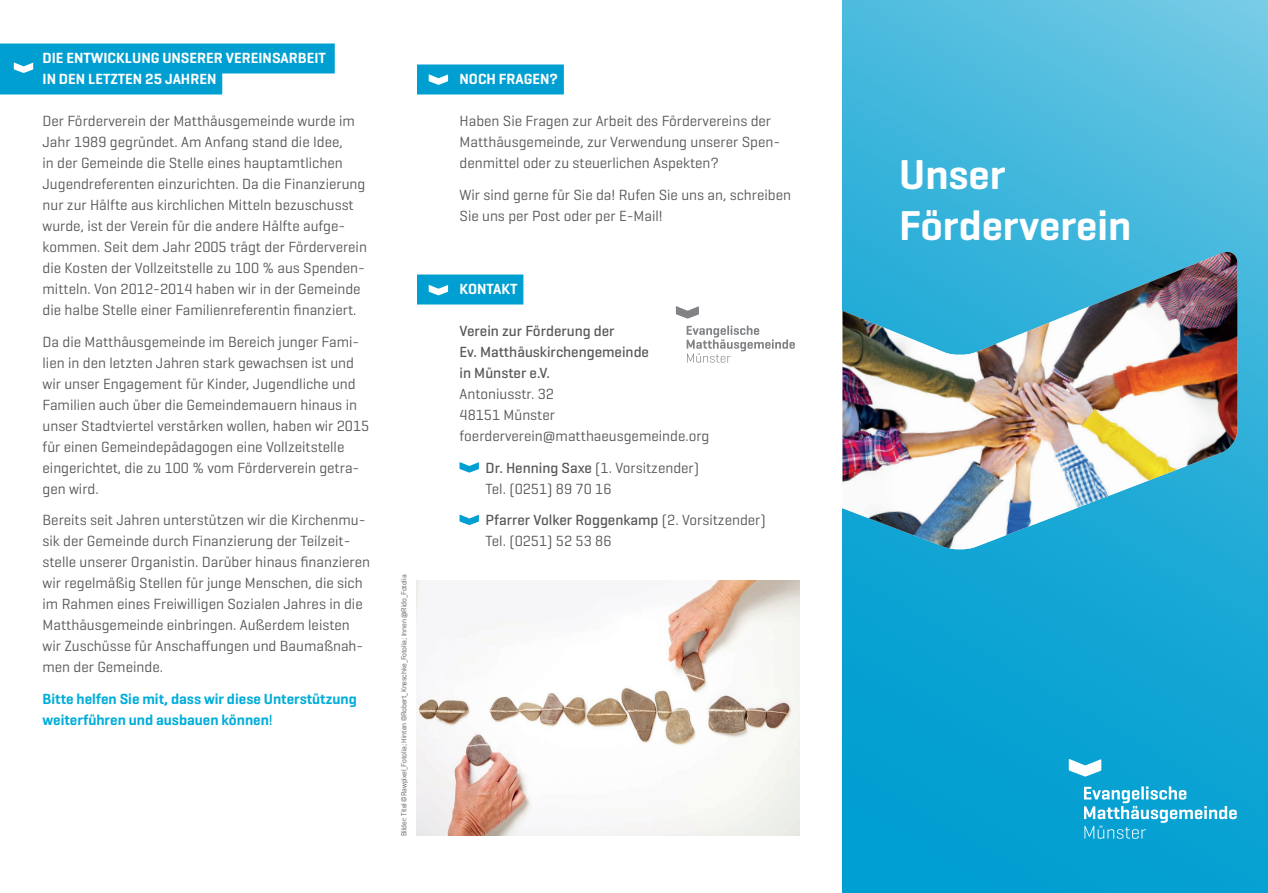
<style>
.page{position:relative;width:1268px;height:893px;background:#fff}
.page>*{position:absolute;margin:0;border:0;box-sizing:border-box;transform-origin:0 0}
.t1{font:600 42.45px/51px "Geogrotesque";color:#fff}
.t2{font:15px/21px "Geogrotesque";color:#57585a}
.t3{font:600 15px/21px "Geogrotesque";color:#00adda}
.t4{font:600 15px/21px "Geogrotesque";color:#fff}
.t5{font:500 15px/21px "Geogrotesque";color:#57585a}
.t6{font:7.5px "Geogrotesque";letter-spacing:-.015em;color:#57585a}
.s1{font-weight:500}
</style>
<div class="page">
<svg style="left:842px;top:0;width:425px;height:893px;background:#28add7"></svg>
<svg style="left:842px;top:244px;width:395px;height:8px;background:#38b3da"></svg>
<img style="left:842px;top:252px;width:395px;height:298px">
<svg style="left:1083px;top:786px;width:153px;height:53px;background:#3ab4da"></svg>
<svg style="left:1068px;top:759px;width:33px;height:17px"></svg>
<div style="left:417px;top:65px;width:146px;height:30px;background:#009fd1"></div>
<div style="left:417px;top:275px;width:106px;height:30px;background:#009fd1"></div>
<svg style="left:459px;top:462px;width:20px;height:11px"></svg>
<svg style="left:459px;top:515px;width:20px;height:10px"></svg>
<div style="left:0;top:44px;width:335px;height:30px;background:#009fd1"></div>
<div style="left:0;top:65px;width:222px;height:30px;background:#009fd1"></div>
<svg style="left:14px;top:62px;width:19px;height:11px"></svg>
<svg style="left:428px;top:74px;width:20px;height:11px"></svg>
<svg style="left:428px;top:285px;width:20px;height:10px"></svg>
<svg style="left:686px;top:326px;width:108px;height:37px"></svg>
<svg style="left:675px;top:306px;width:23px;height:13px"></svg>
<img style="left:417px;top:581px;width:382px;height:255px">
<p class="t4" style="left:43px;top:47px;width:285px">Die Entwicklung unserer Vereinsarbeit in den letzten 25 Jahren</p>
<p class="t2" style="left:43px;top:110px;width:326px">Der Förderverein der Matthäusgemeinde wurde im Jahr 1989 gegründet. Am Anfang stand die Idee,<br>in der Gemeinde die Stelle eines hauptamtlichen Jugendreferenten einzurichten. Da die Finanzierung nur zur Hälfte aus kirchlichen Mitteln bezuschusst wurde, ist der Verein für die andere Hälfte aufge&shy;kommen. Seit dem Jahr 2005 trägt der Förderverein die Kosten der Vollzeitstelle zu 100 % aus Spenden&shy;mitteln. Von 2012-2014 haben wir in der Gemeinde die halbe Stelle einer Familienreferentin finanziert.</p>
<p class="t2" style="left:43px;top:330px;width:328px">Da die Matthäusgemeinde im Bereich junger Fami&shy;lien in den letzten Jahren stark gewachsen ist und wir unser Engagement für Kinder, Jugendliche und Familien auch über die Gemeindemauern hinaus in unser Stadtviertel verstärken wollen, haben wir 2015 für einen Gemeindepädagogen eine Vollzeitstelle eingerichtet, die zu 100 % vom Förderverein getra&shy;gen wird.</p>
<p class="t2" style="left:43px;top:509px;width:329px">Bereits seit Jahren unterstützen wir die Kirchenmu&shy;sik der Gemeinde durch Finanzierung der Teilzeit&shy;stelle unserer Organistin. Darüber hinaus finanzieren wir regelmäßig Stellen für junge Menschen, die sich im Rahmen eines Freiwilligen Sozialen Jahres in die Matthäusgemeinde einbringen. Außerdem leisten wir Zuschüsse für Anschaffungen und Baumaßnah&shy;men der Gemeinde.</p>
<p class="t3" style="left:43px;top:688px;width:316px">Bitte helfen Sie mit, dass wir diese Unterstützung weiterführen und ausbauen können<span class="s1">!</span></p>
<p class="t6" style="left:399px;top:836px;width:263px;rotate:-90deg">Bilder: Titel ©Rawpixel_Fotolia; Hinten ©Robert_Kneschke_Fotolia; Innen @Rido_Fotolia</p>
<p class="t4" style="left:459px;top:68px;width:100px">Noch Fragen?</p>
<p class="t2" style="left:459px;top:110px;width:322px">Haben Sie Fragen zur Arbeit des Fördervereins der<br>Matthäusgemeinde, zur Verwendung unserer Spen&shy;denmittel oder zu steuerlichen Aspekten?</p>
<p class="t2" style="left:459px;top:183px;width:333px">Wir sind gerne für Sie da! Rufen Sie uns an, schreiben<br>Sie uns per Post oder per E-Mail!</p>
<p class="t4" style="left:459px;top:278px;width:59px">Kontakt</p>
<p class="t5" style="left:459px;top:320px;width:191px">Verein zur Förderung der<br>Ev. Matthäuskirchengemeinde in Münster e.V.</p>
<p class="t2" style="left:459px;top:383px;width:251px">Antoniusstr. 32<br>48151 Münster foerderverein@matthaeusgemeinde.org</p>
<p class="t2" style="left:485px;top:456px;width:215px"><span class="s1">Dr. Henning Saxe</span> (1. Vorsitzender)<br>Tel. (0251) 89 70 16</p>
<p class="t2" style="left:485px;top:509px;width:281px"><span class="s1">Pfarrer Volker Roggenkamp</span> (2. Vorsitzender)<br>Tel. (0251) 52 53 86</p>
<h1 class="t1" style="left:899px;top:148px;width:233px">Unser<br>Förderverein</h1>
</div>
